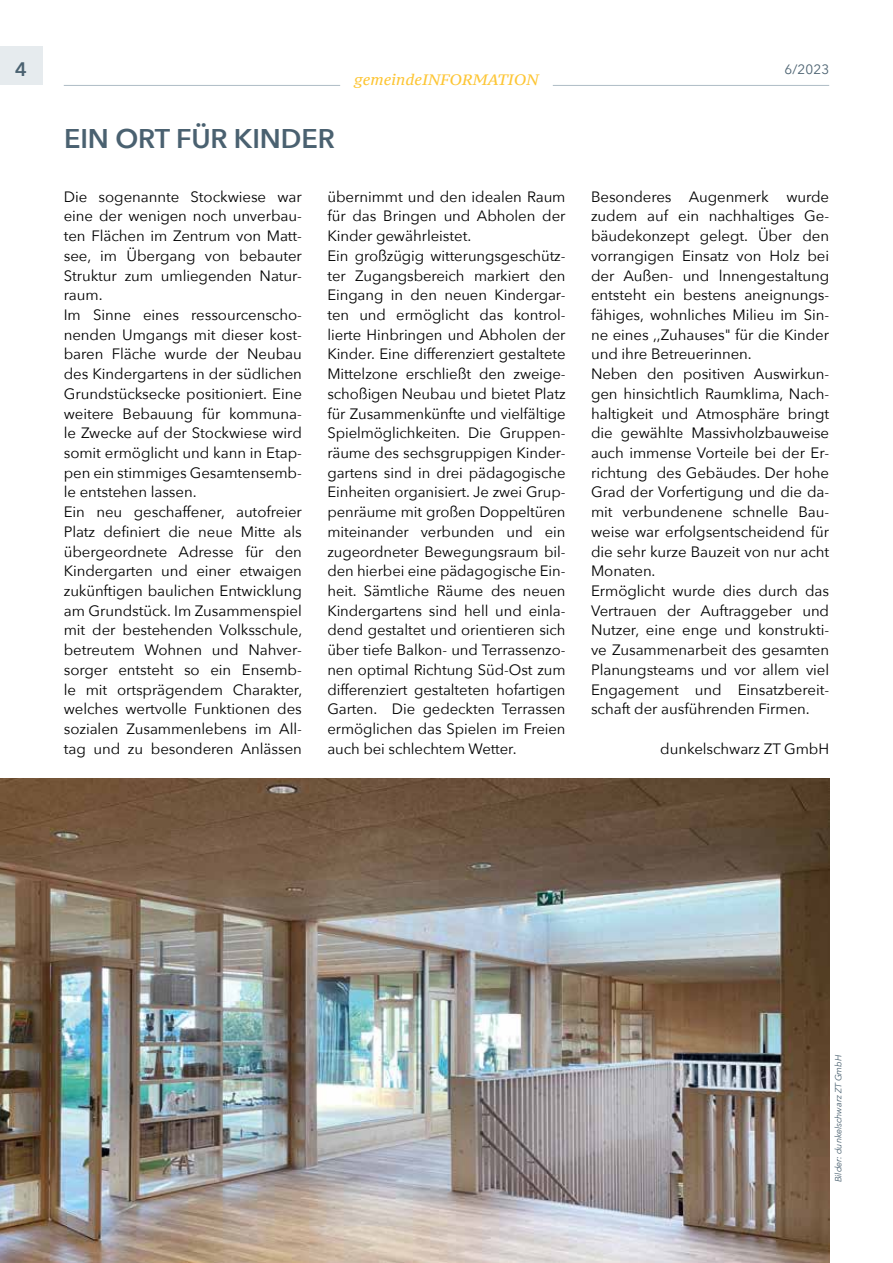
<style>
.page{position:relative;width:893px;height:1263px;background:#fff}
.page>*{position:absolute;margin:0;border:0;box-sizing:border-box;transform-origin:0 0}
.t1{font:600 27px "Avenir Next";letter-spacing:-.005em;color:#4a6170}
.t2{font:600 19.5px "Avenir Next";color:#4a6170}
.t3{font:15px/19.6px "Avenir Next";letter-spacing:-.005em;color:#000}
.t4{font:italic 15px "PT Serif Caption";letter-spacing:.01em;color:#fdc533}
.t5{font:13.5px "Avenir Next";color:#4a6170}
.t6{font:italic 9px "Avenir Next";letter-spacing:-.01em;color:#4a6170}
</style>
<div class="page">
<hr style="left:64px;top:85px;width:276px;height:1px;background:#aebcc5">
<hr style="left:553px;top:85px;width:276px;height:1px;background:#aebcc5">
<div style="left:0;top:47px;width:43px;height:38px;background:#e6ebee"></div>
<img style="left:0;top:778px;width:829px;height:485px">
<h2 class="t2" style="left:15px;top:53px;width:13px">4</h2>
<p class="t5" style="left:784px;top:58px;width:46px">6/2023</p>
<p class="t4" style="left:354px;top:70px;width:186px">gemeindeINFORMATION</p>
<h1 class="t1" style="left:64px;top:116px;width:272px">EIN ORT FÜR KINDER</h1>
<p class="t3" style="left:64px;top:186px;width:240px">Die sogenannte Stockwiese war eine der wenigen noch unverbau&shy;ten Flächen im Zentrum von Matt&shy;see, im Übergang von bebauter<br>Struktur zum umliegenden Natur&shy;raum.<br>Im Sinne eines ressourcenscho&shy;nenden Umgangs mit dieser kost&shy;baren Fläche wurde der Neubau des Kindergartens in der südlichen<br>Grundstücksecke positioniert. Eine weitere Bebauung für kommuna&shy;le Zwecke auf der Stockwiese wird somit ermöglicht und kann in Etap&shy;pen ein stimmiges Gesamtensemb&shy;le entstehen lassen.<br>Ein neu geschaffener, autofreier<br>Platz definiert die neue Mitte als übergeordnete Adresse für den<br>Kindergarten und einer etwaigen zukünftigen baulichen Entwicklung am Grundstück. Im Zusammenspiel mit der bestehenden Volksschule, betreutem Wohnen und Nahver&shy;sorger entsteht so ein Ensemb&shy;le mit ortsprägendem Charakter, welches wertvolle Funktionen des sozialen Zusammenlebens im All&shy;tag und zu besonderen Anlässen</p>
<p class="t3" style="left:327px;top:186px;width:240px">übernimmt und den idealen Raum für das Bringen und Abholen der Kinder gewährleistet.<br>Ein großzügig witterungsgeschütz&shy;ter Zugangsbereich markiert den Eingang in den neuen Kindergar&shy;ten und ermöglicht das kontrol&shy;lierte Hinbringen und Abholen der Kinder. Eine differenziert gestaltete Mittelzone erschließt den zweige&shy;schoßigen Neubau und bietet Platz für Zusammenkünfte und vielfältige Spielmöglichkeiten. Die Gruppen&shy;räume des sechsgruppigen Kinder&shy;gartens sind in drei pädagogische Einheiten organisiert. Je zwei Grup&shy;penräume mit großen Doppeltüren miteinander verbunden und ein zugeordneter Bewegungsraum bil&shy;den hierbei eine pädagogische Ein&shy;heit. Sämtliche Räume des neuen Kindergartens sind hell und einla&shy;dend gestaltet und orientieren sich über tiefe Balkon- und Terrassenzo&shy;nen optimal Richtung Süd-Ost zum differenziert gestalteten hofartigen Garten. Die gedeckten Terrassen ermöglichen das Spielen im Freien auch bei schlechtem Wetter.</p>
<p class="t3" style="left:591px;top:186px;width:240px">Besonderes Augenmerk wurde zudem auf ein nachhaltiges Ge&shy;bäudekonzept gelegt. Über den vorrangigen Einsatz von Holz bei der Außen- und lnnengestaltung entsteht ein bestens aneignungs&shy;fähiges, wohnliches Milieu im Sin&shy;ne eines ,,Zuhauses" für die Kinder und ihre Betreuerinnen.<br>Neben den positiven Auswirkun&shy;gen hinsichtlich Raumklima, Nach&shy;haltigkeit und Atmosphäre bringt die gewählte Massivholzbauweise auch immense Vorteile bei der Er&shy;richtung des Gebäudes. Der hohe<br>Grad der Vorfertigung und die da&shy;mit verbundenene schnelle Bau&shy;weise war erfolgsentscheidend für die sehr kurze Bauzeit von nur acht<br>Monaten.<br>Ermöglicht wurde dies durch das<br>Vertrauen der Auftraggeber und<br>Nutzer, eine enge und konstrukti&shy;ve Zusammenarbeit des gesamten<br>Planungsteams und vor allem viel<br>Engagement und Einsatzbereit&shy;schaft der ausführenden Firmen.</p>
<p class="t3" style="left:660px;top:738px;width:170px">dunkelschwarz ZT GmbH</p>
<p class="t6" style="left:831px;top:1182px;width:129px;rotate:-90deg">Bilder: dunkelschwarz ZT GmbH</p>
</div>
